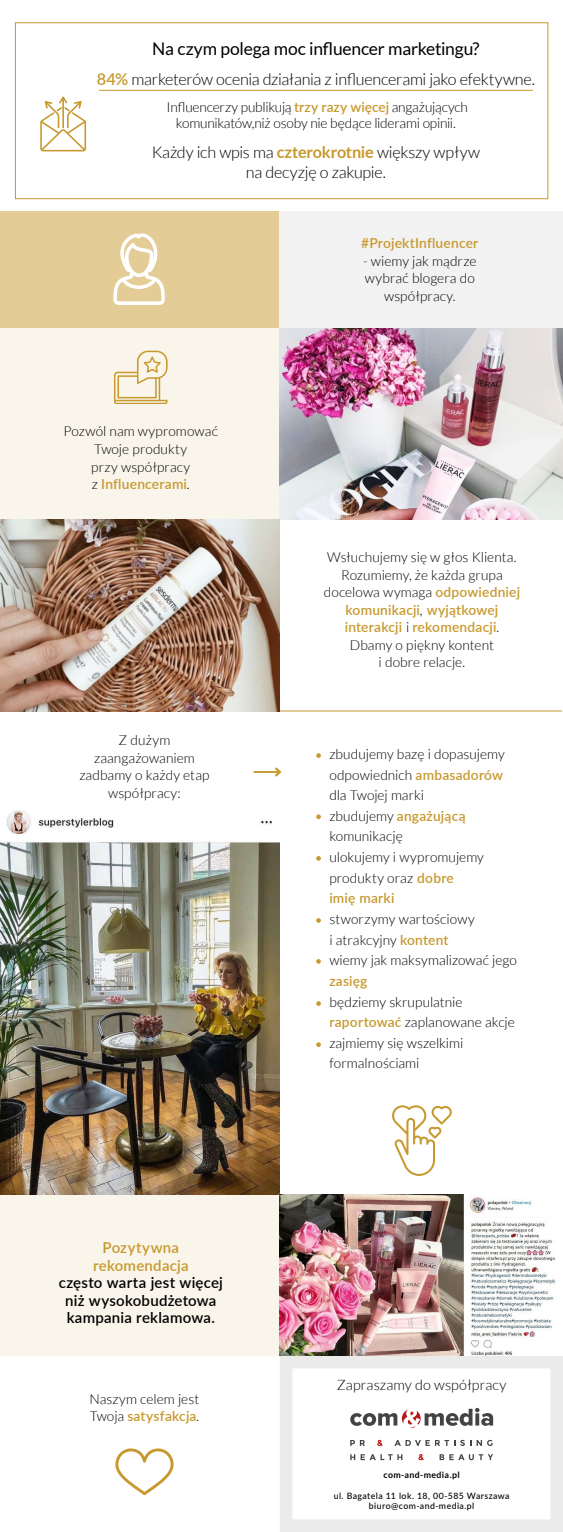
<style>
.page{position:relative;width:563px;height:1532px;background:#fff}
.page>*{position:absolute;margin:0;border:0;box-sizing:border-box;transform-origin:0 0}
.t1{font:17.5px "Lato";letter-spacing:-.015em;color:#000}
.t2{font:300 16.25px/19.5px "Lato";letter-spacing:-.015em;color:#000;text-align:center}
.t3{font:600 15px/17.5px "Lato";letter-spacing:.015em;color:#000;text-align:center}
.t4{font:600 15px/17.5px "Lato";letter-spacing:.015em;color:#c7992e;text-align:center}
.t5{font:300 14.38px "Lato";letter-spacing:.005em;color:#000}
.t6{font:300 13.75px/17.5px "Lato";color:#000;text-align:center}
.t7{font:300 13.75px/16.5px "Lato";letter-spacing:-.02em;color:#000;text-align:center}
.t8{font:600 13.75px "Lato";letter-spacing:.015em;color:#c7992e}
.t9{font:500 8.75px/10.5px "Lato";letter-spacing:.045em;color:#000;text-align:center}
.t10{font:700 8.75px "Lato";letter-spacing:.045em;color:#000}
.s1{font-weight:600;color:#c7992e}
.s2{font-weight:700;color:#c7992e}
</style>
<div class="page">
<div style="left:0;top:327px;width:280px;height:192px;background:#f9f5ea"></div>
<div style="left:0;top:1194px;width:280px;height:161px;background:#f9f5ea"></div>
<div style="left:280px;top:1355px;width:282px;height:176px;border:12px solid #ebebeb"></div>
<img style="left:280px;top:339px;width:282px;height:180px">
<img style="left:280px;top:1194px;width:276px;height:161px">
<hr style="left:280px;top:710px;width:282px;height:1px;background:#c7992e">
<svg style="left:316px;top:753px;width:5px;height:5px"></svg>
<svg style="left:316px;top:856px;width:5px;height:4px"></svg>
<svg style="left:316px;top:959px;width:5px;height:4px"></svg>
<svg style="left:316px;top:814px;width:5px;height:5px"></svg>
<svg style="left:316px;top:918px;width:5px;height:4px"></svg>
<svg style="left:316px;top:1001px;width:5px;height:4px"></svg>
<svg style="left:316px;top:1042px;width:5px;height:4px"></svg>
<svg style="left:115px;top:1448px;width:58px;height:47px"></svg>
<svg style="left:350px;top:1407px;width:143px;height:20px"></svg>
<svg style="left:350px;top:1440px;width:15px;height:5px"></svg>
<svg style="left:377px;top:1439px;width:5px;height:6px"></svg>
<svg style="left:395px;top:1440px;width:34px;height:5px"></svg>
<svg style="left:435px;top:1439px;width:57px;height:6px"></svg>
<svg style="left:350px;top:1454px;width:52px;height:5px"></svg>
<svg style="left:418px;top:1454px;width:5px;height:6px"></svg>
<svg style="left:439px;top:1454px;width:54px;height:5px"></svg>
<svg style="left:114px;top:350px;width:53px;height:54px"></svg>
<img style="left:0;top:519px;width:280px;height:192px">
<img style="left:0;top:810px;width:280px;height:384px">
<svg style="left:392px;top:1105px;width:59px;height:70px"></svg>
<div style="left:15px;top:22px;width:533px;height:177px;border:1px solid #c7992e"></div>
<svg style="left:40px;top:96px;width:46px;height:55px"></svg>
<svg style="left:0;top:211px;width:562px;height:128px"></svg>
<hr style="left:253px;top:771px;width:27px;height:2px;background:#c7992e">
<svg style="left:272px;top:767px;width:10px;height:10px"></svg>
<hr style="left:99px;top:90px;width:434px;height:1px;background:#c7992e">
<div style="left:548px;top:1334px;width:12px;height:15px;background:#fff"></div>
<p class="t1" style="left:152px;top:39px;width:329px">Na czym polega moc influencer marketingu?</p>
<p class="t2" style="left:97px;top:70px;width:439px"><span class="s1">84%</span> marketerów ocenia działania z influencerami jako efektywne.</p>
<p class="t7" style="left:167px;top:98px;width:303px">Influencerzy publikują <span class="s1">trzy razy więcej</span> angażujących komunikatów,niż osoby nie będące liderami opinii.</p>
<p class="t2" style="left:152px;top:142px;width:330px">Każdy ich wpis ma <span class="s2">czterokrotnie</span> większy wpływ na decyzję o zakupie.</p>
<p class="t6" style="left:63px;top:423px;width:156px">Pozwól nam wypromować<br>Twoje produkty<br>przy współpracy<br>z <span class="s1">Influencerami</span>.</p>
<p class="t6" style="left:79px;top:731px;width:131px">Z dużym zaangażowaniem zadbamy o każdy etap współpracy:</p>
<p class="t4" style="left:93px;top:1238px;width:97px">Pozytywna rekomendacja</p>
<p class="t3" style="left:59px;top:1273px;width:166px">często warta jest więcej niż wysokobudżetowa kampania reklamowa.</p>
<p class="t6" style="left:89px;top:1389px;width:111px;text-align:left">Naszym celem jest<br>Twoja <span class="s1">satysfakcja</span>.</p>
<p class="t8" style="left:361px;top:233px;width:119px">#ProjektInfluencer</p>
<p class="t6" style="left:363px;top:252px;width:115px">- wiemy jak mądrze wybrać blogera do współpracy.</p>
<p class="t6" style="left:323px;top:548px;width:198px">Wsłuchujemy się w głos Klienta.<br>Rozumiemy, że każda grupa docelowa wymaga <span class="s1">odpowiedniej komunikacji</span>, <span class="s1">wyjątkowej interakcji</span> i <span class="s1">rekomendacji</span>.<br>Dbamy o piękny kontent<br>i dobre relacje.</p>
<p class="t6" style="left:329px;top:743px;width:177px;line-height:20.6px;text-align:left">zbudujemy bazę i dopasujemy odpowiednich <span class="s1">ambasadorów </span>dla Twojej marki<br>zbudujemy <span class="s1">angażującą </span>komunikację<br>ulokujemy i wypromujemy produkty oraz <span class="s1">dobre<br>imię marki</span></p>
<p class="t6" style="left:329px;top:908px;width:189px;line-height:20.6px;text-align:left">stworzymy wartościowy<br>i atrakcyjny <span class="s1">kontent<br></span>wiemy jak maksymalizować jego</p>
<p class="t8" style="left:329px;top:970px;width:40px">zasięg</p>
<p class="t6" style="left:329px;top:991px;width:187px;line-height:20.6px;text-align:left">będziemy skrupulatnie <span class="s1">raportować</span> zaplanowane akcje zajmiemy się wszelkimi formalnościami</p>
<p class="t5" style="left:336px;top:1377px;width:171px">Zapraszamy do współpracy</p>
<p class="t10" style="left:383px;top:1469px;width:78px">com-and-media.pl</p>
<p class="t9" style="left:333px;top:1489px;width:177px">ul. Bagatela 11 lok. 18, 00-585 Warszawa biuro@com-and-media.pl</p>
</div>
